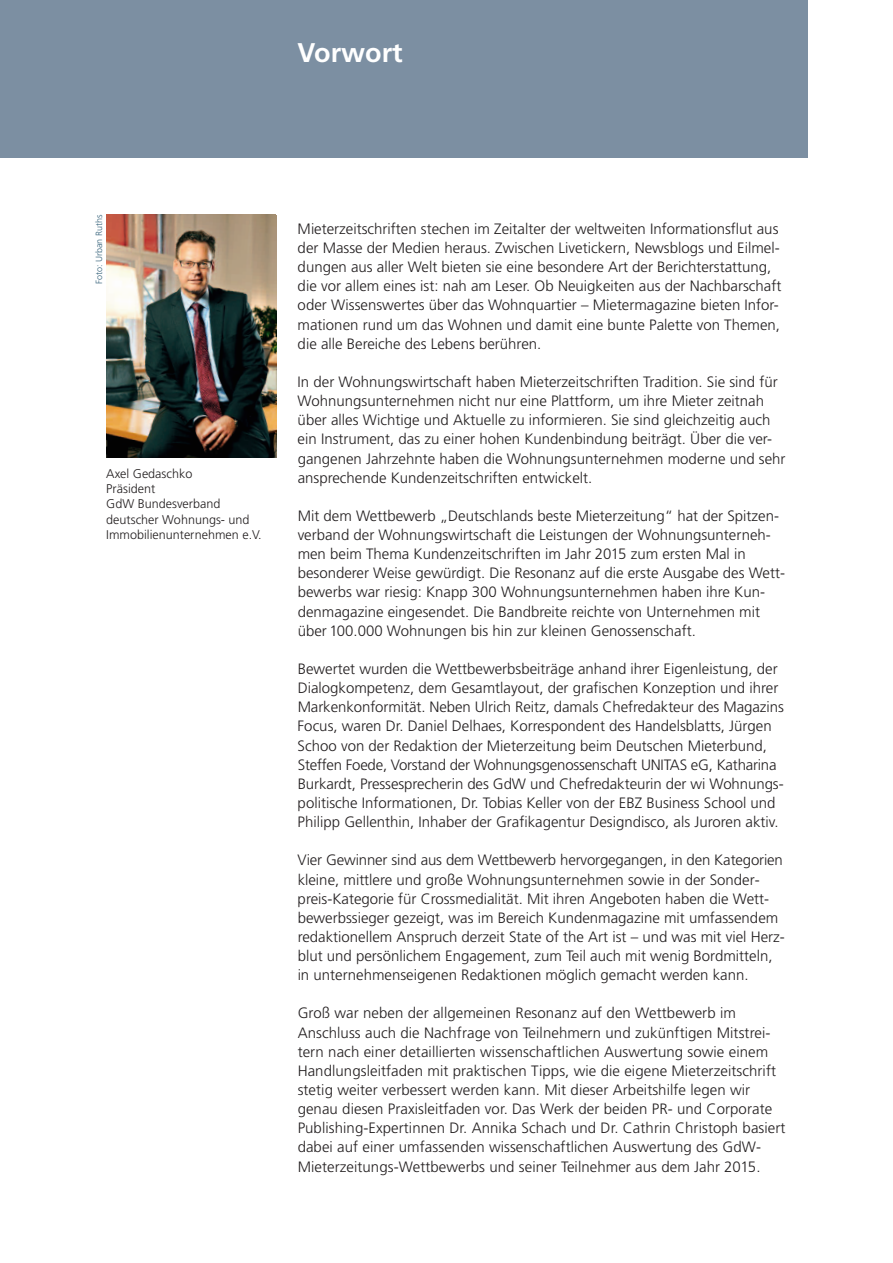
<style>
.page{position:relative;width:893px;height:1263px;background:#fff}
.page>*{position:absolute;margin:0;border:0;box-sizing:border-box;transform-origin:0 0}
.t1{font:700 27px "Frutiger";color:#fff}
.t2{font:300 15px/19.2px "Frutiger";color:#231f20}
.t3{font:300 12.6px/15.1px "Frutiger";color:#231f20}
.t4{font:300 9px "Frutiger";color:#35627a}
</style>
<div class="page">
<div style="left:0;top:0;width:808px;height:157px;background:#7c8fa2"></div>
<img style="left:106px;top:215px;width:170px;height:243px">
<h1 class="t1" style="left:298px;top:41px;width:107px">Vorwort</h1>
<p class="t4" style="left:95px;top:284px;width:71px;rotate:-90deg">Foto: Urban Ruths</p>
<p class="t3" style="left:106px;top:467px;width:157px">Axel Gedaschko<br>Präsident<br>GdW Bundesverband deutscher Wohnungs- und<br>Immobilienunternehmen e.V.</p>
<p class="t2" style="left:298px;top:220px;width:485px">Mieterzeitschriften stechen im Zeitalter der weltweiten Informationsflut aus der Masse der Medien heraus. Zwischen Livetickern, Newsblogs und Eilmel&shy;dungen aus aller Welt bieten sie eine besondere Art der Berichterstattung, die vor allem eines ist: nah am Leser. Ob Neuigkeiten aus der Nachbarschaft oder Wissenswertes über das Wohnquartier – Mietermagazine bieten Infor&shy;mationen rund um das Wohnen und damit eine bunte Palette von Themen, die alle Bereiche des Lebens berühren.</p>
<p class="t2" style="left:298px;top:373px;width:489px">In der Wohnungswirtschaft haben Mieterzeitschriften Tradition. Sie sind für Wohnungsunternehmen nicht nur eine Plattform, um ihre Mieter zeitnah über alles Wichtige und Aktuelle zu informieren. Sie sind gleichzeitig auch ein Instrument, das zu einer hohen Kundenbindung beiträgt. Über die ver&shy;gangenen Jahrzehnte haben die Wohnungsunternehmen moderne und sehr ansprechende Kundenzeitschriften entwickelt.</p>
<p class="t2" style="left:298px;top:507px;width:489px">Mit dem Wettbewerb „Deutschlands beste Mieterzeitung“ hat der Spitzen&shy;verband der Wohnungswirtschaft die Leistungen der Wohnungsunterneh&shy;men beim Thema Kundenzeitschriften im Jahr 2015 zum ersten Mal in besonderer Weise gewürdigt. Die Resonanz auf die erste Ausgabe des Wett&shy;bewerbs war riesig: Knapp 300 Wohnungsunternehmen haben ihre Kun&shy;denmagazine eingesendet. Die Bandbreite reichte von Unternehmen mit über 100.000 Wohnungen bis hin zur kleinen Genossenschaft.</p>
<p class="t2" style="left:298px;top:660px;width:488px">Bewertet wurden die Wettbewerbsbeiträge anhand ihrer Eigenleistung, der Dialogkompetenz, dem Gesamtlayout, der grafischen Konzeption und ihrer Markenkonformität. Neben Ulrich Reitz, damals Chefredakteur des Magazins Focus, waren Dr. Daniel Delhaes, Korrespondent des Handelsblatts, Jürgen Schoo von der Redaktion der Mieterzeitung beim Deutschen Mieterbund, Steffen Foede, Vorstand der Wohnungsgenossenschaft UNITAS eG, Katharina Burkardt, Pressesprecherin des GdW und Chefredakteurin der wi Wohnungs&shy;politische Informationen, Dr. Tobias Keller von der EBZ Business School und Philipp Gellenthin, Inhaber der Grafikagentur Designdisco, als Juroren aktiv.</p>
<p class="t2" style="left:298px;top:852px;width:489px">Vier Gewinner sind aus dem Wettbewerb hervorgegangen, in den Kategorien kleine, mittlere und große Wohnungsunternehmen sowie in der Sonder&shy;preis-Kategorie für Crossmedialität. Mit ihren Angeboten haben die Wett&shy;bewerbssieger gezeigt, was im Bereich Kundenmagazine mit umfassendem redaktionellem Anspruch derzeit State of the Art ist – und was mit viel Herz&shy;blut und persönlichem Engagement, zum Teil auch mit wenig Bordmitteln, in unternehmenseigenen Redaktionen möglich gemacht werden kann.</p>
<p class="t2" style="left:298px;top:1005px;width:489px">Groß war neben der allgemeinen Resonanz auf den Wettbewerb im Anschluss auch die Nachfrage von Teilnehmern und zukünftigen Mitstrei&shy;tern nach einer detaillierten wissenschaftlichen Auswertung sowie einem Handlungsleitfaden mit praktischen Tipps, wie die eigene Mieterzeitschrift stetig weiter verbessert werden kann. Mit dieser Arbeitshilfe legen wir genau diesen Praxisleitfaden vor. Das Werk der beiden PR- und Corporate Publishing-Expertinnen Dr. Annika Schach und Dr. Cathrin Christoph basiert dabei auf einer umfassenden wissenschaftlichen Auswertung des GdW-Mieterzeitungs-Wettbewerbs und seiner Teilnehmer aus dem Jahr 2015.</p>
</div>
